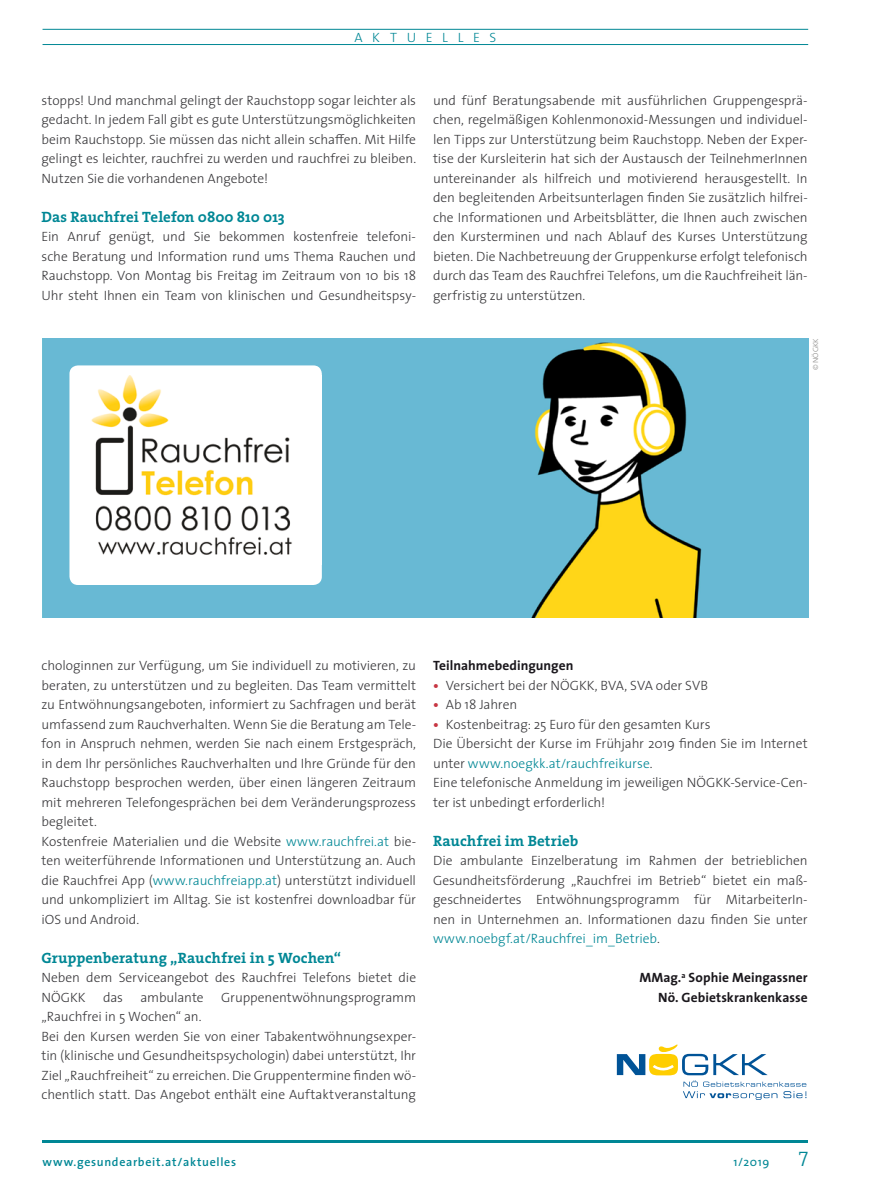
<style>
.page{position:relative;width:872px;height:1191px;background:#fff}
.page>*{position:absolute;margin:0;border:0;box-sizing:border-box;transform-origin:0 0}
.t1{font:21px "The Serif Light Caps";color:#008795}
.t2{font:700 15px "The Serif";color:#008795}
.t3{font:300 13.5px/19.5px "The Sans";letter-spacing:-.005em;color:#38373a;text-align:justify}
.t4{font:700 13.5px/19.5px "The Sans";color:#1a171c;text-align:right}
.t5{font:300 13.5px "The Sans";letter-spacing:.72em;color:#008795}
.t6{font:600 12px "The Sans";letter-spacing:.06em;color:#008795}
.t7{font:12px "The Sans";color:#008795}
.t8{font:300 7.5px "The Sans";color:#888785}
.s1{color:#008795}
.s2{font-weight:700;color:#c73642}
</style>
<div class="page">
<hr style="left:43px;top:1140px;width:765px;height:2px;background:#008795">
<hr style="left:43px;top:29px;width:765px;height:1px;background:#008795">
<hr style="left:43px;top:44px;width:765px;height:1px;background:#008795">
<svg style="left:617px;top:1044px;width:189px;height:55px"></svg>
<img style="left:43px;top:339px;width:765px;height:278px">
<div style="left:69px;top:365px;width:253px;height:220px;background:#fff;border-radius:9px"></div>
<img style="left:91px;top:375px;width:201px;height:180px">
<p class="t5" style="left:354px;top:26px;width:143px">AKTUELLES</p>
<p class="t3" style="left:41px;top:90px;width:376px">stopps! Und manchmal gelingt der Rauchstopp sogar leichter als gedacht. In jedem Fall gibt es gute Unterstützungsmöglichkeiten beim Rauchstopp. Sie müssen das nicht allein schaffen. Mit Hilfe gelingt es leichter, rauchfrei zu werden und rauchfrei zu bleiben.<br>Nutzen Sie die vorhandenen Angebote!</p>
<p class="t2" style="left:41px;top:204px;width:245px">Das Rauchfrei Telefon 0800 810 013</p>
<p class="t3" style="left:41px;top:226px;width:376px">Ein Anruf genügt, und Sie bekommen kostenfreie telefoni&shy;sche Beratung und Information rund ums Thema Rauchen und Rauchstopp. Von Montag bis Freitag im Zeitraum von 10 bis 18<br>Uhr steht Ihnen ein Team von klinischen und Gesundheitspsy-</p>
<p class="t3" style="left:433px;top:90px;width:376px">und fünf Beratungsabende mit ausführlichen Gruppengesprä&shy;chen, regelmäßigen Kohlenmonoxid-Messungen und individuel&shy;len Tipps zur Unterstützung beim Rauchstopp. Neben der Exper&shy;tise der Kursleiterin hat sich der Austausch der TeilnehmerInnen untereinander als hilfreich und motivierend herausgestellt. In den begleitenden Arbeitsunterlagen finden Sie zusätzlich hilfrei&shy;che Informationen und Arbeitsblätter, die Ihnen auch zwischen den Kursterminen und nach Ablauf des Kurses Unterstützung bieten. Die Nachbetreuung der Gruppenkurse erfolgt telefonisch durch das Team des Rauchfrei Telefons, um die Rauchfreiheit län&shy;gerfristig zu unterstützen.</p>
<p class="t8" style="left:809px;top:370px;width:33px;rotate:-90deg">© NÖGKK</p>
<p class="t3" style="left:41px;top:655px;width:376px;text-align:left">chologinnen zur Verfügung, um Sie individuell zu motivieren, zu beraten, zu unterstützen und zu begleiten. Das Team vermittelt zu Entwöhnungsangeboten, informiert zu Sachfragen und berät umfassend zum Rauchverhalten. Wenn Sie die Beratung am Tele&shy;fon in Anspruch nehmen, werden Sie nach einem Erstgespräch, in dem Ihr persönliches Rauchverhalten und Ihre Gründe für den Rauchstopp besprochen werden, über einen längeren Zeitraum mit mehreren Telefongesprächen bei dem Veränderungsprozess begleitet.<br>Kostenfreie Materialien und die Website <span class="s1">www.rauchfrei.at</span> bie&shy;ten weiterführende Informationen und Unterstützung an. Auch die Rauchfrei App (<span class="s1">www.rauchfreiapp.at</span>) unterstützt individuell und unkompliziert im Alltag. Sie ist kostenfrei downloadbar für iOS und Android.</p>
<p class="t2" style="left:41px;top:945px;width:301px">Gruppenberatung „Rauchfrei in 5 Wochen“</p>
<p class="t3" style="left:41px;top:967px;width:376px">Neben dem Serviceangebot des Rauchfrei Telefons bietet die<br>NÖGKK</p>
<p class="t3" style="left:103px;top:987px;width:21px">das</p>
<p class="t3" style="left:140px;top:987px;width:65px">ambulante</p>
<p class="t3" style="left:221px;top:987px;width:196px">Gruppenentwöhnungsprogramm</p>
<p class="t3" style="left:41px;top:1006px;width:376px;text-align:left">„Rauchfrei in 5 Wochen“ an.<br>Bei den Kursen werden Sie von einer Tabakentwöhnungsexper&shy;tin (klinische und Gesundheitspsychologin) dabei unterstützt, Ihr Ziel „Rauchfreiheit“ zu erreichen. Die Gruppentermine finden wö&shy;chentlich statt. Das Angebot enthält eine Auftaktveranstaltung</p>
<p class="t4" style="left:433px;top:655px;width:142px">Teilnahmebedingungen</p>
<p class="t3" style="left:433px;top:675px;width:276px"><span class="s2">•</span> Versichert bei der NÖGKK, BVA, SVA oder SVB</p>
<p class="t3" style="left:433px;top:694px;width:86px"><span class="s2">•</span> Ab 18 Jahren</p>
<p class="t3" style="left:433px;top:714px;width:376px;text-align:left"><span class="s2">•</span> Kostenbeitrag: 25 Euro für den gesamten Kurs<br>Die Übersicht der Kurse im Frühjahr 2019 finden Sie im Internet unter <span class="s1">www.noegkk.at/rauchfreikurse</span>.<br>Eine telefonische Anmeldung im jeweiligen NÖGKK-Service-Cen&shy;ter ist unbedingt erforderlich!</p>
<p class="t2" style="left:433px;top:828px;width:147px">Rauchfrei im Betrieb</p>
<p class="t3" style="left:433px;top:850px;width:376px">Die ambulante Einzelberatung im Rahmen der betrieblichen Gesundheitsförderung „Rauchfrei im Betrieb“ bietet ein maß&shy;geschneidertes Entwöhnungsprogramm für MitarbeiterIn&shy;nen in Unternehmen an. Informationen dazu finden Sie unter <span class="s1">www.noebgf.at/Rauchfrei_im_Betrieb</span>.</p>
<p class="t4" style="left:639px;top:967px;width:170px">MMag.<sup>a</sup> Sophie Meingassner<br>Nö. Gebietskrankenkasse</p>
<p class="t6" style="left:43px;top:1151px;width:195px">www.gesundearbeit.at/aktuelles</p>
<p class="t7" style="left:733px;top:1151px;width:38px">1/2019</p>
<h1 class="t1" style="left:798px;top:1141px;width:11px">7</h1>
</div>
